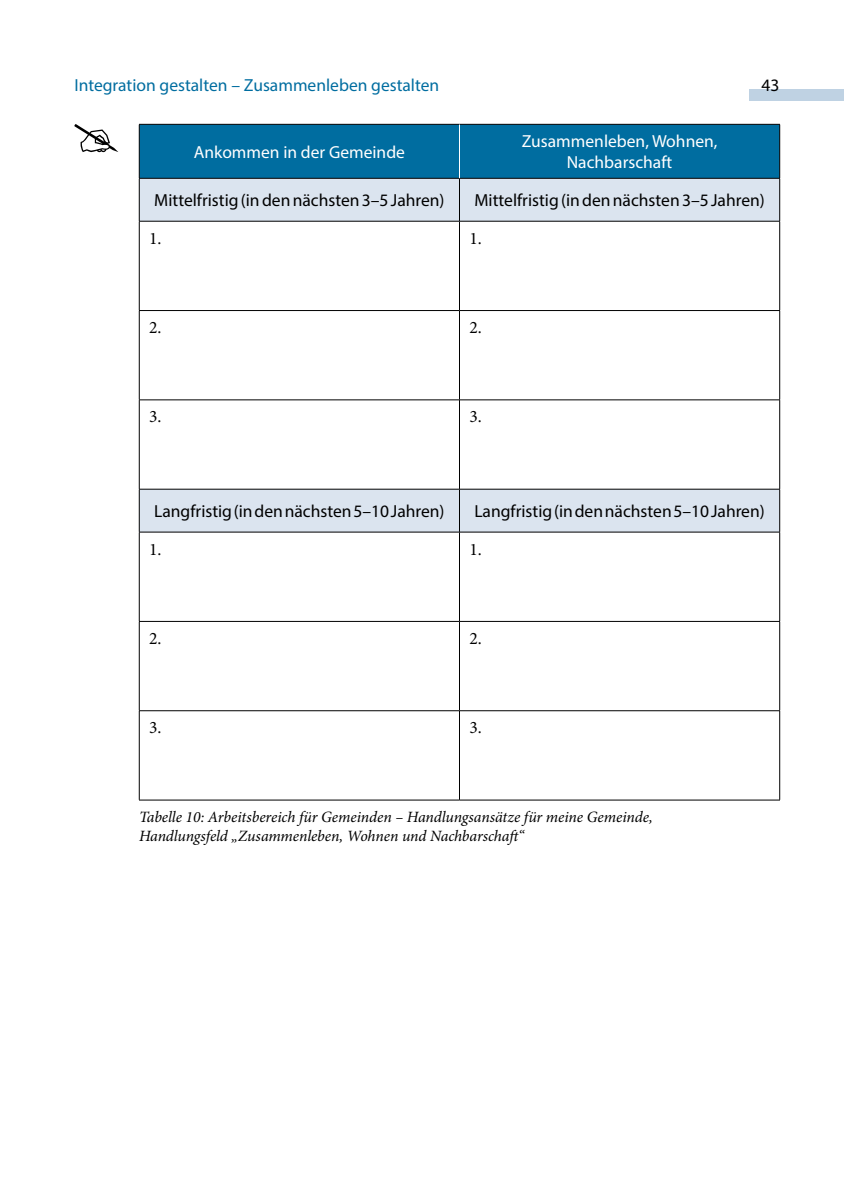
<style>
.page{position:relative;width:844px;height:1191px;background:#fff}
.page>*{position:absolute;margin:0;border:0;box-sizing:border-box;transform-origin:0 0}
.t1{font:17.5px "Myriad Pro";color:#000}
.t2{font:17.5px/21px "Myriad Pro";color:#fff;text-align:center}
.t3{font:17.5px "Myriad Pro";color:#006da0}
.t4{font:17.5px "Minion Pro";color:#000}
.t5{font:italic 15.75px/19.2px "Minion Pro";letter-spacing:-.005em;color:#000}
</style>
<div class="page">
<div style="left:749px;top:89px;width:94px;height:12px;background:#bfd2e3"></div>
<div style="left:140px;top:125px;width:639px;height:53px;background:#006da0"></div>
<svg style="left:140px;top:179px;width:639px;height:353px"></svg>
<hr style="left:459px;top:124px;width:320px;height:1px;background:#000">
<hr style="left:779px;top:125px;width:1px;height:53px;background:#000">
<hr style="left:459px;top:221px;width:1px;height:89px;background:#000">
<hr style="left:779px;top:221px;width:1px;height:89px;background:#000">
<hr style="left:139px;top:310px;width:320px;height:1px;background:#000">
<hr style="left:459px;top:310px;width:320px;height:1px;background:#000">
<hr style="left:459px;top:311px;width:1px;height:88px;background:#000">
<hr style="left:779px;top:311px;width:1px;height:88px;background:#000">
<hr style="left:139px;top:399px;width:320px;height:1px;background:#000">
<hr style="left:459px;top:399px;width:320px;height:1px;background:#000">
<hr style="left:459px;top:400px;width:1px;height:89px;background:#000">
<hr style="left:779px;top:400px;width:1px;height:89px;background:#000">
<hr style="left:459px;top:532px;width:1px;height:89px;background:#000">
<hr style="left:779px;top:532px;width:1px;height:89px;background:#000">
<hr style="left:139px;top:621px;width:320px;height:1px;background:#000">
<hr style="left:459px;top:621px;width:320px;height:1px;background:#000">
<hr style="left:459px;top:621px;width:1px;height:89px;background:#000">
<hr style="left:779px;top:621px;width:1px;height:89px;background:#000">
<hr style="left:139px;top:710px;width:320px;height:1px;background:#000">
<hr style="left:459px;top:710px;width:320px;height:1px;background:#000">
<hr style="left:459px;top:711px;width:1px;height:89px;background:#000">
<hr style="left:779px;top:711px;width:1px;height:89px;background:#000">
<hr style="left:139px;top:124px;width:320px;height:1px;background:#000">
<hr style="left:139px;top:125px;width:1px;height:53px;background:#000">
<hr style="left:139px;top:178px;width:320px;height:1px;background:#000">
<hr style="left:139px;top:179px;width:1px;height:42px;background:#000">
<hr style="left:459px;top:178px;width:320px;height:1px;background:#000">
<hr style="left:459px;top:179px;width:1px;height:42px;background:#000">
<hr style="left:779px;top:179px;width:1px;height:42px;background:#000">
<hr style="left:139px;top:221px;width:320px;height:1px;background:#000">
<hr style="left:139px;top:221px;width:1px;height:89px;background:#000">
<hr style="left:459px;top:221px;width:320px;height:1px;background:#000">
<hr style="left:139px;top:311px;width:1px;height:88px;background:#000">
<hr style="left:139px;top:400px;width:1px;height:89px;background:#000">
<hr style="left:139px;top:489px;width:320px;height:1px;background:#000">
<hr style="left:139px;top:489px;width:1px;height:43px;background:#000">
<hr style="left:459px;top:489px;width:320px;height:1px;background:#000">
<hr style="left:459px;top:489px;width:1px;height:43px;background:#000">
<hr style="left:779px;top:489px;width:1px;height:43px;background:#000">
<hr style="left:139px;top:532px;width:320px;height:1px;background:#000">
<hr style="left:139px;top:532px;width:1px;height:89px;background:#000">
<hr style="left:459px;top:532px;width:320px;height:1px;background:#000">
<hr style="left:139px;top:621px;width:1px;height:89px;background:#000">
<hr style="left:139px;top:711px;width:1px;height:89px;background:#000">
<hr style="left:139px;top:799px;width:320px;height:1px;background:#000">
<hr style="left:459px;top:799px;width:320px;height:1px;background:#000">
<hr style="left:459px;top:125px;width:1px;height:53px;background:#fff">
<svg style="left:74px;top:124px;width:44px;height:28px"></svg>
<p class="t3" style="left:74px;top:74px;width:366px">Integration gestalten – Zusammenleben gestalten</p>
<p class="t1" style="left:761px;top:74px;width:20px">43</p>
<p class="t2" style="left:194px;top:141px;width:213px">Ankommen in der Gemeinde</p>
<p class="t2" style="left:521px;top:131px;width:197px">Zusammenleben, Wohnen,<br>Nachbarschaft</p>
<p class="t1" style="left:154px;top:190px;width:292px">Mittelfristig (in den nächsten 3–5 Jahren)</p>
<p class="t1" style="left:474px;top:190px;width:292px">Mittelfristig (in den nächsten 3–5 Jahren)</p>
<p class="t4" style="left:149px;top:226px;width:14px">1.</p>
<p class="t4" style="left:469px;top:226px;width:14px">1.</p>
<p class="t4" style="left:149px;top:316px;width:14px">2.</p>
<p class="t4" style="left:469px;top:316px;width:14px">2.</p>
<p class="t4" style="left:149px;top:405px;width:14px">3.</p>
<p class="t4" style="left:469px;top:405px;width:14px">3.</p>
<p class="t1" style="left:154px;top:500px;width:292px">Langfristig (in den nächsten 5–10 Jahren)</p>
<p class="t1" style="left:474px;top:500px;width:292px">Langfristig (in den nächsten 5–10 Jahren)</p>
<p class="t4" style="left:149px;top:537px;width:14px">1.</p>
<p class="t4" style="left:469px;top:537px;width:14px">1.</p>
<p class="t4" style="left:149px;top:626px;width:14px">2.</p>
<p class="t4" style="left:469px;top:626px;width:14px">2.</p>
<p class="t4" style="left:149px;top:716px;width:14px">3.</p>
<p class="t4" style="left:469px;top:716px;width:14px">3.</p>
<p class="t5" style="left:139px;top:807px;width:515px">Tabelle 10: Arbeitsbereich für Gemeinden – Handlungsansätze für meine Gemeinde,<br>Handlungsfeld „Zusammenleben, Wohnen und Nachbarschaft“</p>
</div>
